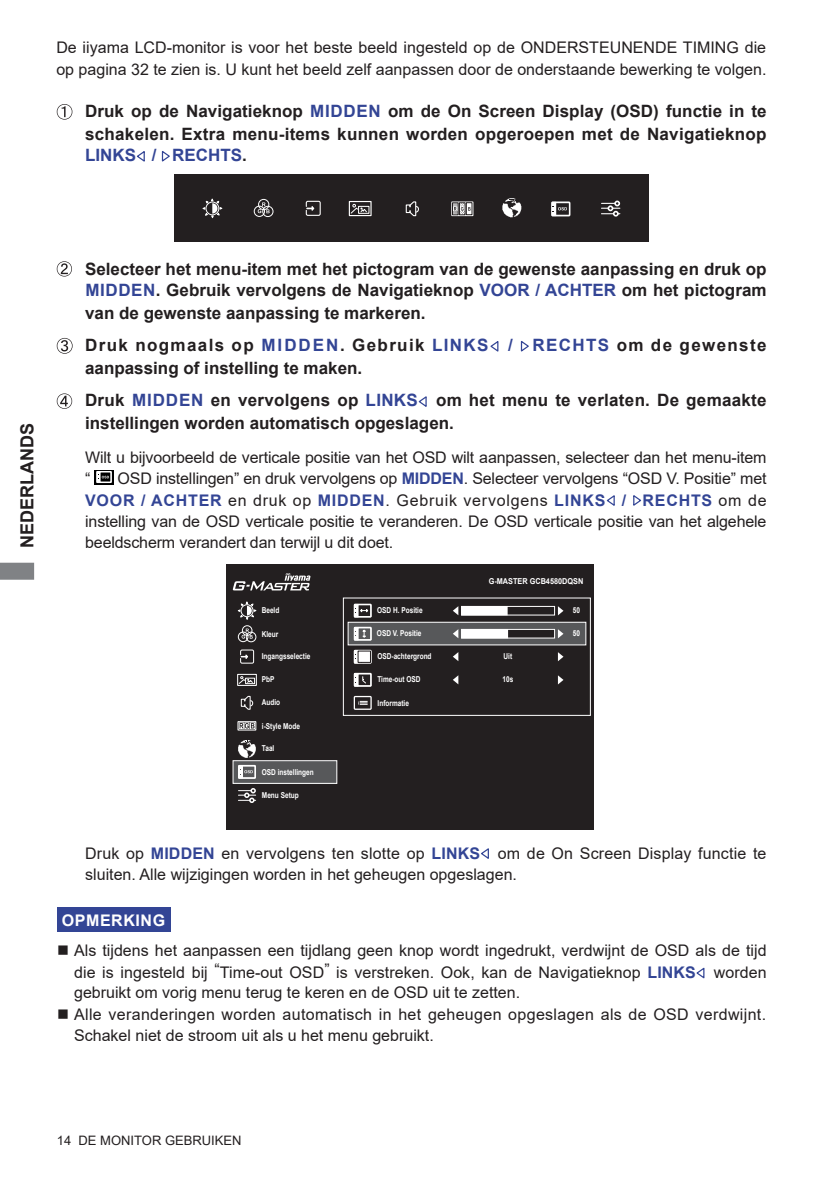
<style>
.page{position:relative;width:840px;height:1191px;background:#fff}
.page>*{position:absolute;margin:0;border:0;box-sizing:border-box;transform-origin:0 0}
.t1{font:700 18px "Arial";color:#231f20}
.t2{font:700 17px/22px "Arial";letter-spacing:.015em;color:#231f20;text-align:justify}
.t3{font:700 17px/22.6px "Arial";letter-spacing:.08em;color:#231f20}
.t4{font:16px/21.2px "Arial";color:#231f20}
.t5{font:16px/21.2px "Arial";letter-spacing:.02em;color:#231f20}
.t6{font:700 16px "Arial";letter-spacing:.035em;color:#fff}
.t7{font:13px "Arial";color:#231f20}
.t8{font:700 8.2px "Arial";color:#fff;scale:.8 1}
.t9{font:700 8.2px "Arial";color:#fff;scale:.9 1}
.s1{color:#334595}
.s2{font-weight:700;color:#334595}
</style>
<div class="page">
<svg style="left:0;top:562px;width:34px;height:18px"></svg>
<svg style="left:57px;top:104px;width:15px;height:16px"></svg>
<svg style="left:136px;top:151px;width:9px;height:11px"></svg>
<svg style="left:161px;top:151px;width:9px;height:11px"></svg>
<svg style="left:57px;top:261px;width:15px;height:15px"></svg>
<svg style="left:57px;top:338px;width:15px;height:15px"></svg>
<svg style="left:490px;top:341px;width:9px;height:11px"></svg>
<svg style="left:520px;top:341px;width:9px;height:11px"></svg>
<svg style="left:57px;top:393px;width:15px;height:16px"></svg>
<svg style="left:418px;top:396px;width:9px;height:11px"></svg>
<div style="left:94px;top:469px;width:20px;height:15px;background:#000"></div>
<div style="left:96px;top:471px;width:16px;height:12px;border:1px solid #fff"></div>
<svg style="left:97px;top:471px;width:12px;height:11px"></svg>
<svg style="left:606px;top:495px;width:9px;height:11px"></svg>
<svg style="left:633px;top:495px;width:8px;height:11px"></svg>
<svg style="left:481px;top:848px;width:8px;height:11px"></svg>
<svg style="left:696px;top:967px;width:8px;height:12px"></svg>
<div style="left:57px;top:907px;width:113px;height:24px;background:#334595"></div>
<div style="left:174px;top:175px;width:474px;height:67px;background:#231f20"></div>
<svg style="left:202px;top:198px;width:20px;height:20px"></svg>
<div style="left:258px;top:199px;width:11px;height:11px;border:1px solid #fff;border-radius:50%"></div>
<div style="left:254px;top:206px;width:10px;height:11px;border:1px solid #fff;border-radius:50%"></div>
<div style="left:262px;top:206px;width:11px;height:11px;border:1px solid #fff;border-radius:50%"></div>
<svg style="left:257px;top:202px;width:12px;height:11px"></svg>
<div style="left:305px;top:201px;width:15px;height:15px;border:1px solid #fff;border-radius:2px"></div>
<svg style="left:307px;top:206px;width:7px;height:5px"></svg>
<svg style="left:405px;top:201px;width:14px;height:16px"></svg>
<svg style="left:502px;top:198px;width:19px;height:19px"></svg>
<div style="left:551px;top:201px;width:19px;height:15px;border:1px solid #fff"></div>
<div style="left:551px;top:202px;width:4px;height:14px;border:1px solid #fff"></div>
<svg style="left:552px;top:206px;width:14px;height:6px"></svg>
<svg style="left:601px;top:201px;width:18px;height:16px"></svg>
<div style="left:348px;top:201px;width:23px;height:15px;border:1px solid #fff"></div>
<div style="left:358px;top:206px;width:11px;height:8px;border:1px solid #fff"></div>
<svg style="left:349px;top:204px;width:18px;height:10px"></svg>
<div style="left:452px;top:202px;width:6px;height:13px;border:1px solid #231f20"></div>
<div style="left:459px;top:202px;width:6px;height:13px;border:1px solid #231f20"></div>
<div style="left:466px;top:202px;width:6px;height:13px;border:1px solid #231f20"></div>
<svg style="left:452px;top:203px;width:18px;height:11px"></svg>
<div style="left:226px;top:564px;width:367px;height:265px;background:#231f20"></div>
<div style="left:233px;top:760px;width:103px;height:23px;background:#57585a"></div>
<div style="left:232px;top:760px;width:105px;height:24px;border:1px solid #fff"></div>
<div style="left:343px;top:597px;width:247px;height:119px;border:1px solid #fff"></div>
<div style="left:461px;top:606px;width:46px;height:9px;background:#fff"></div>
<div style="left:461px;top:606px;width:93px;height:9px;border:1px solid #fff"></div>
<svg style="left:453px;top:606px;width:5px;height:9px"></svg>
<svg style="left:557px;top:606px;width:6px;height:9px"></svg>
<svg style="left:453px;top:652px;width:5px;height:9px"></svg>
<svg style="left:557px;top:652px;width:6px;height:9px"></svg>
<svg style="left:453px;top:675px;width:5px;height:9px"></svg>
<svg style="left:557px;top:675px;width:6px;height:9px"></svg>
<div style="left:353px;top:603px;width:18px;height:14px;border:1px solid #fff"></div>
<svg style="left:354px;top:604px;width:14px;height:13px"></svg>
<div style="left:353px;top:650px;width:18px;height:13px;border:1px solid #fff"></div>
<div style="left:354px;top:650px;width:4px;height:13px;border:1px solid #fff"></div>
<svg style="left:355px;top:651px;width:16px;height:12px"></svg>
<svg style="left:358px;top:701px;width:9px;height:4px"></svg>
<div style="left:353px;top:673px;width:18px;height:14px;border:1px solid #fff"></div>
<div style="left:354px;top:673px;width:4px;height:13px;border:1px solid #fff"></div>
<svg style="left:362px;top:676px;width:4px;height:8px"></svg>
<div style="left:353px;top:696px;width:18px;height:14px;border:1px solid #fff"></div>
<div style="left:348px;top:622px;width:237px;height:23px;background:#57585a"></div>
<div style="left:347px;top:622px;width:239px;height:23px;border:1px solid #fff"></div>
<div style="left:461px;top:629px;width:93px;height:9px;background:#231f20"></div>
<div style="left:461px;top:629px;width:93px;height:9px;border:1px solid #fff"></div>
<div style="left:461px;top:629px;width:46px;height:9px;background:#fff"></div>
<svg style="left:453px;top:629px;width:5px;height:9px"></svg>
<svg style="left:557px;top:629px;width:6px;height:9px"></svg>
<div style="left:353px;top:627px;width:18px;height:13px;border:1px solid #fff"></div>
<div style="left:354px;top:627px;width:4px;height:13px;border:1px solid #fff"></div>
<svg style="left:362px;top:630px;width:3px;height:7px"></svg>
<svg style="left:233px;top:573px;width:77px;height:17px"></svg>
<svg style="left:237px;top:601px;width:19px;height:19px"></svg>
<div style="left:242px;top:625px;width:10px;height:10px;border:1px solid #fff;border-radius:50%"></div>
<div style="left:238px;top:632px;width:10px;height:10px;border:1px solid #fff;border-radius:50%"></div>
<div style="left:246px;top:632px;width:10px;height:10px;border:1px solid #fff;border-radius:50%"></div>
<svg style="left:241px;top:628px;width:11px;height:10px"></svg>
<svg style="left:238px;top:740px;width:18px;height:18px"></svg>
<div style="left:240px;top:649px;width:14px;height:14px;border:1px solid #fff"></div>
<svg style="left:241px;top:654px;width:7px;height:5px"></svg>
<svg style="left:240px;top:695px;width:13px;height:15px"></svg>
<div style="left:238px;top:765px;width:18px;height:14px;border:1px solid #fff"></div>
<svg style="left:239px;top:765px;width:14px;height:13px"></svg>
<svg style="left:238px;top:788px;width:18px;height:15px"></svg>
<div style="left:237px;top:674px;width:20px;height:12px;border:1px solid #fff"></div>
<div style="left:245px;top:678px;width:10px;height:6px;border:1px solid #fff"></div>
<svg style="left:238px;top:676px;width:15px;height:8px"></svg>
<div style="left:237px;top:721px;width:19px;height:9px;border:1px solid #fff"></div>
<svg style="left:239px;top:722px;width:16px;height:7px"></svg>
<p class="t4" style="left:56px;top:37px;width:711px">De iiyama LCD-monitor is voor het beste beeld ingesteld op de ONDERSTEUNENDE TIMING die op pagina 32 te zien is. U kunt het beeld zelf aanpassen door de onderstaande bewerking te volgen.</p>
<p class="t2" style="left:85px;top:100px;width:682px">Druk op de Navigatieknop <span class="s1">MIDDEN</span> om de On Screen Display (OSD) functie in te schakelen. Extra menu-items kunnen worden opgeroepen met de Navigatieknop <span class="s1">LINKS / RECHTS</span>.</p>
<p class="t1" style="left:14px;top:548px;width:126px;rotate:-90deg">NEDERLANDS</p>
<p class="t2" style="left:85px;top:258px;width:682px">Selecteer het menu-item met het pictogram van de gewenste aanpassing en druk op <span class="s1">MIDDEN</span>. Gebruik vervolgens de Navigatieknop <span class="s1">VOOR / ACHTER</span> om het pictogram van de gewenste aanpassing te markeren.</p>
<p class="t3" style="left:85px;top:334px;width:682px">Druk nogmaals op <span class="s1">MIDDEN</span>. Gebruik <span class="s1">LINKS / RECHTS</span> om de gewenste aanpassing of instelling te maken.</p>
<p class="t2" style="left:85px;top:389px;width:682px;line-height:22.6px">Druk <span class="s1">MIDDEN</span> en vervolgens op <span class="s1">LINKS</span> om het menu te verlaten. De gemaakte instellingen worden automatisch opgeslagen.</p>
<p class="t4" style="left:85px;top:447px;width:682px">Wilt u bijvoorbeeld de verticale positie van het OSD wilt aanpassen, selecteer dan het menu-item “</p>
<p class="t4" style="left:85px;top:467px;width:682px;text-align:justify;text-indent:32px">OSD instellingen” en druk vervolgens op <span class="s2">MIDDEN</span>. Selecteer vervolgens “OSD V. Positie” met <span class="s2">VOOR / ACHTER</span> en druk op <span class="s2">MIDDEN</span>. Gebruik vervolgens <span class="s2">LINKS / RECHTS</span> om de instelling van de OSD verticale positie te veranderen. De OSD verticale positie van het algehele beeldscherm verandert dan terwijl u dit doet.</p>
<p class="t8" style="left:261px;top:604px;width:24px">Beeld</p>
<p class="t8" style="left:261px;top:628px;width:22px">Kleur</p>
<p class="t8" style="left:261px;top:650px;width:62px">Ingangsselectie</p>
<p class="t8" style="left:262px;top:674px;width:17px">PbP</p>
<p class="t8" style="left:261px;top:696px;width:25px">Audio</p>
<p class="t8" style="left:262px;top:720px;width:49px">i-Style Mode</p>
<p class="t8" style="left:262px;top:742px;width:17px">Taal</p>
<p class="t8" style="left:262px;top:766px;width:66px">OSD instellingen</p>
<p class="t8" style="left:262px;top:789px;width:48px">Menu Setup</p>
<p class="t9" style="left:488px;top:575px;width:107px">G-MASTER GCB4580DQSN</p>
<p class="t8" style="left:377px;top:605px;width:58px">OSD H. Positie</p>
<p class="t8" style="left:377px;top:650px;width:69px">OSD-achtergrond</p>
<p class="t8" style="left:377px;top:673px;width:55px">Time-out OSD</p>
<p class="t8" style="left:377px;top:697px;width:41px">Informatie</p>
<p class="t8" style="left:572px;top:605px;width:11px">50</p>
<p class="t8" style="left:377px;top:628px;width:57px">OSD V. Positie</p>
<p class="t8" style="left:572px;top:627px;width:11px">50</p>
<p class="t8" style="left:503px;top:650px;width:12px">Uit</p>
<p class="t8" style="left:502px;top:674px;width:15px">10s</p>
<p class="t4" style="left:85px;top:842px;width:682px">Druk op <span class="s2">MIDDEN</span> en vervolgens ten slotte op <span class="s2">LINKS</span> om de On Screen Display functie te sluiten. Alle wijzigingen worden in het geheugen opgeslagen.</p>
<p class="t6" style="left:62px;top:908px;width:105px">OPMERKING</p>
<p class="t4" style="left:74px;top:939px;width:693px;text-align:justify;text-indent:-17px">■ Als tijdens het aanpassen een tijdlang geen knop wordt ingedrukt, verdwijnt de OSD als de tijd die is ingesteld bij “Time-out OSD” is verstreken. Ook, kan de Navigatieknop <span class="s2">LINKS</span> worden gebruikt om vorig menu terug te keren en de OSD uit te zetten.</p>
<p class="t5" style="left:74px;top:1003px;width:693px;text-indent:-17px">■ Alle veranderingen worden automatisch in het geheugen opgeslagen als de OSD verdwijnt.<br>Schakel niet de stroom uit als u het menu gebruikt.</p>
<p class="t7" style="left:57px;top:1131px;width:186px">14 DE MONITOR GEBRUIKEN</p>
</div>
